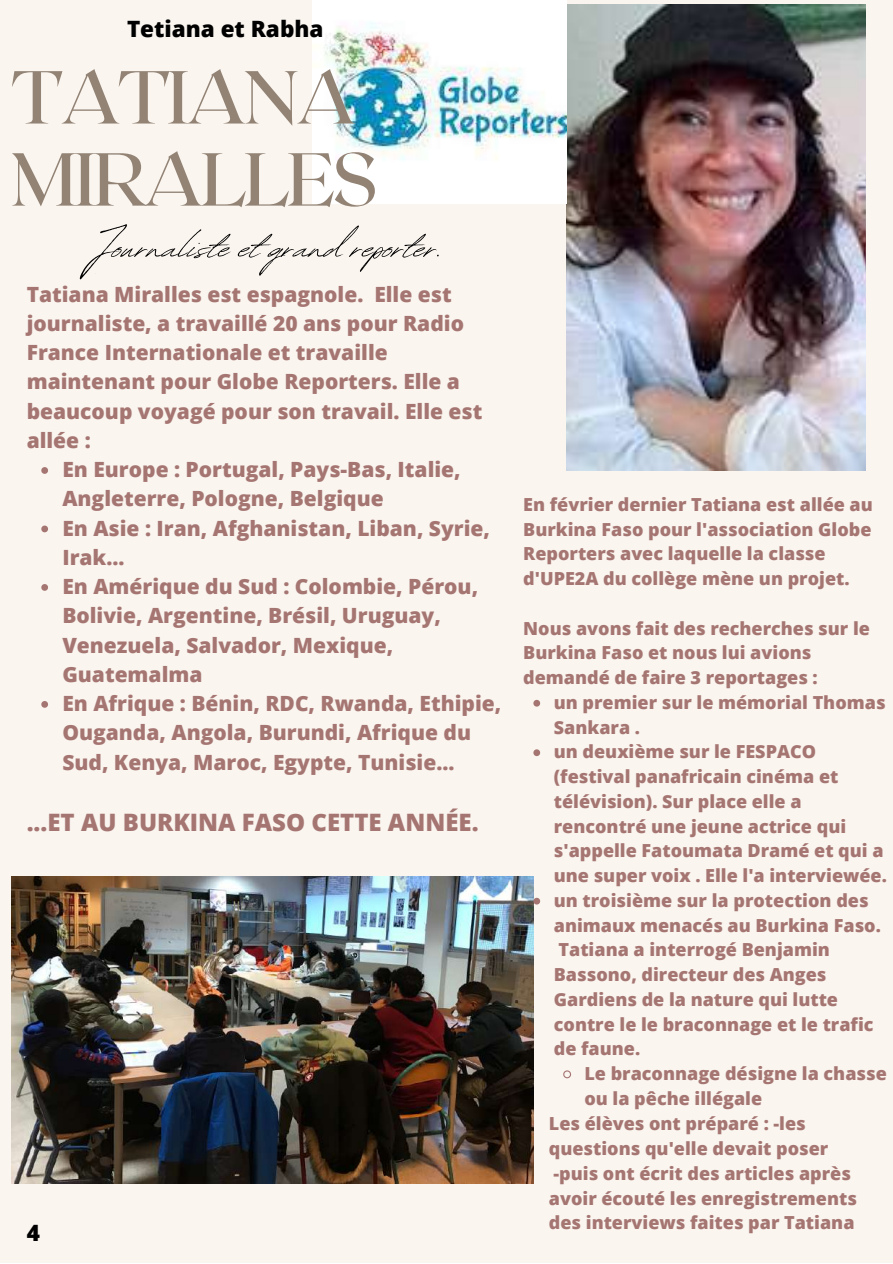
<style>
.page{position:relative;width:893px;height:1264px;background:#fff}
.page>*{position:absolute;margin:0;border:0;box-sizing:border-box;transform-origin:0 0}
.t1{font:500 74.85px/82.1px "Roxborough CF";letter-spacing:-.04em;color:#928375}
.t2{font:54.15px "Revive 80 Signature";color:#000}
.t3{font:800 24px "Open Sans";color:#a57572}
.t4{font:800 22.5px "Open Sans";color:#000}
.t5{font:800 21px/29.2px "Open Sans";color:#a57572}
.t6{font:800 18px/24.8px "Open Sans";color:#a57572}
</style>
<div class="page">
<div style="left:0;top:0;width:892px;height:1262px;background:#faf5ef"></div>
<img style="left:566px;top:5px;width:299px;height:465px">
<img style="left:11px;top:876px;width:522px;height:307px">
<img style="left:313px;top:0;width:254px;height:204px">
<svg style="left:41px;top:467px;width:7px;height:7px"></svg>
<svg style="left:41px;top:525px;width:7px;height:7px"></svg>
<svg style="left:41px;top:584px;width:7px;height:7px"></svg>
<svg style="left:41px;top:701px;width:7px;height:6px"></svg>
<svg style="left:533px;top:700px;width:7px;height:6px"></svg>
<svg style="left:533px;top:749px;width:7px;height:7px"></svg>
<svg style="left:533px;top:897px;width:7px;height:7px"></svg>
<svg style="left:563px;top:1070px;width:8px;height:9px"></svg>
<p class="t4" style="left:127px;top:13px;width:198px">Tetiana et Rabha</p>
<h1 class="t1" style="left:11px;top:53px;width:368px">TATIANA<br>MIRALLES</h1>
<h2 class="t2" style="left:96px;top:206px;width:349px">Journaliste et grandreporter.</h2>
<p class="t5" style="left:27px;top:279px;width:457px">Tatiana Miralles est espagnole. Elle est journaliste, a travaillé 20 ans pour Radio France Internationale et travaille maintenant pour Globe Reporters. Elle a beaucoup voyagé pour son travail. Elle est allée :</p>
<p class="t5" style="left:62px;top:454px;width:440px">En Europe : Portugal, Pays-Bas, Italie,<br>Angleterre, Pologne, Belgique<br>En Asie : Iran, Afghanistan, Liban, Syrie,<br>Irak...<br>En Amérique du Sud : Colombie, Pérou,<br>Bolivie, Argentine, Brésil, Uruguay,<br>Venezuela, Salvador, Mexique,<br>Guatemalma<br>En Afrique : Bénin, RDC, Rwanda, Ethipie,<br>Ouganda, Angola, Burundi, Afrique du<br>Sud, Kenya, Maroc, Egypte, Tunisie...</p>
<h3 class="t3" style="left:27px;top:805px;width:453px">...ET AU BURKINA FASO CETTE ANNÉE.</h3>
<p class="t4" style="left:27px;top:1216px;width:15px">4</p>
<p class="t6" style="left:523px;top:491px;width:351px">En février dernier Tatiana est allée au Burkina Faso pour l'association Globe Reporters avec laquelle la classe d'UPE2A du collège mène un projet.</p>
<p class="t6" style="left:523px;top:615px;width:348px">Nous avons fait des recherches sur le<br>Burkina Faso et nous lui avions demandé de faire 3 reportages :</p>
<p class="t6" style="left:554px;top:689px;width:334px">un premier sur le mémorial Thomas<br>Sankara .<br>un deuxième sur le FESPACO (festival panafricain cinéma et télévision). Sur place elle a rencontré une jeune actrice qui s'appelle Fatoumata Dramé et qui a une super voix . Elle l'a interviewée. un troisième sur la protection des animaux menacés au Burkina Faso.<br>Tatiana a interrogé Benjamin<br>Bassono, directeur des Anges<br>Gardiens de la nature qui lutte contre le le braconnage et le trafic de faune.</p>
<p class="t6" style="left:584px;top:1060px;width:304px">Le braconnage désigne la chasse ou la pêche illégale</p>
<p class="t6" style="left:549px;top:1110px;width:309px">Les élèves ont préparé : -les questions qu'elle devait poser -puis ont écrit des articles après avoir écouté les enregistrements des interviews faites par Tatiana</p>
</div>
